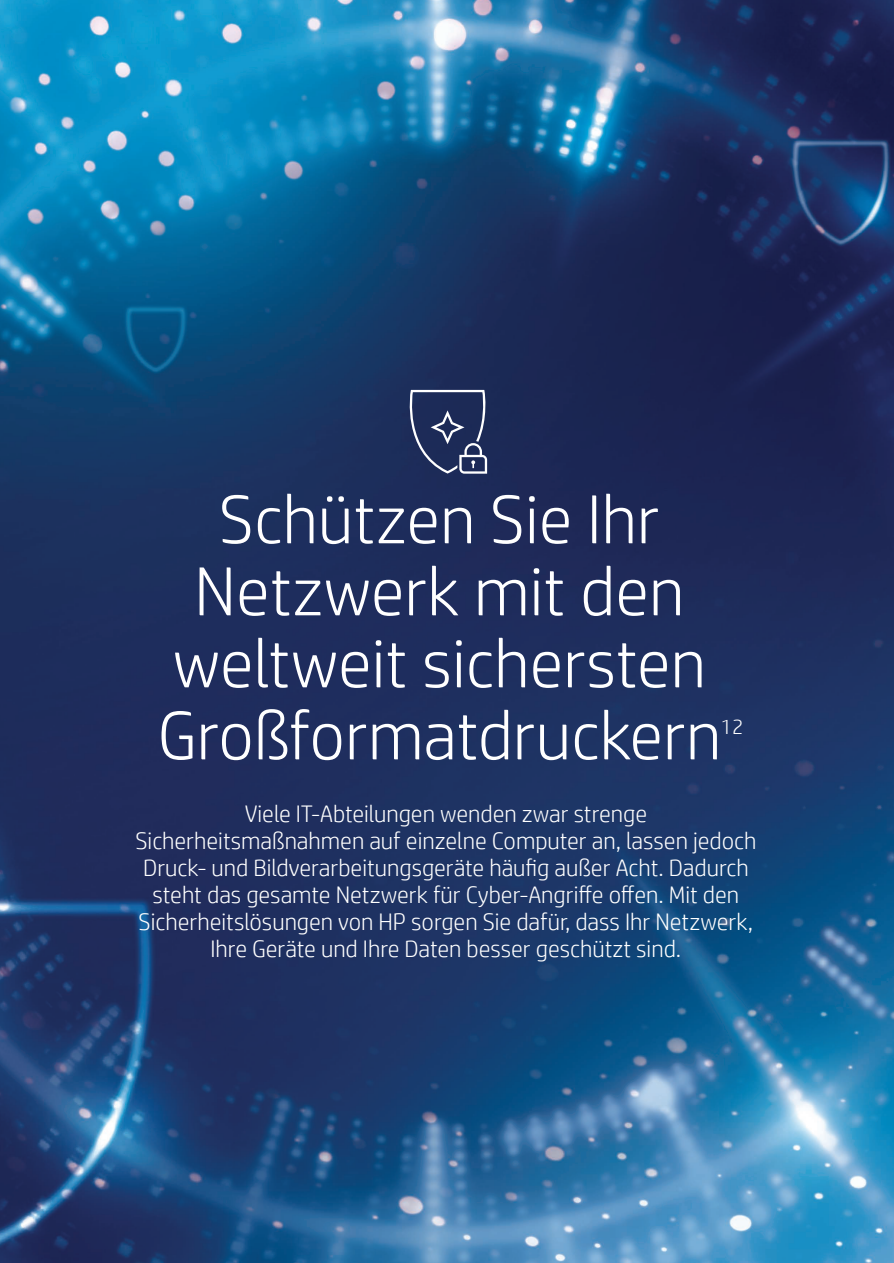
<style>
.page{position:relative;width:894px;height:1263px;background:#fff}
.page>*{position:absolute;margin:0;border:0;box-sizing:border-box;transform-origin:0 0}
.t1{font:300 69px/72px "HP Simplified";color:#fff;text-align:center}
.t2{font:300 24px/27px "HP Simplified";color:#fff;text-align:center}
.t3{font:300 21px "HP Simplified";color:#fff}
</style>
<div class="page">
<img style="left:0;top:0;width:893px;height:1263px">
<svg style="left:402px;top:390px;width:86px;height:83px;background:#3a476e"></svg>
<hr style="left:27px;top:13px;width:41px;height:1px;background:#000">
<hr style="left:27px;top:1249px;width:41px;height:1px;background:#000">
<hr style="left:27px;top:21px;width:1px;height:1221px;background:#000">
<svg style="left:24px;top:14px;width:6px;height:9px"></svg>
<svg style="left:24px;top:1240px;width:6px;height:9px"></svg>
<div style="left:20px;top:598px;width:14px;height:67px;background:#1c2c5b"></div>
<hr style="left:27px;top:0;width:41px;height:1px;background:#000">
<hr style="left:27px;top:1262px;width:41px;height:1px;background:#000">
<hr style="left:47px;top:7px;width:1px;height:1248px;background:#000">
<svg style="left:44px;top:0;width:7px;height:9px"></svg>
<svg style="left:44px;top:1253px;width:7px;height:10px"></svg>
<div style="left:40px;top:598px;width:14px;height:67px;background:#1d2d5b"></div>
<hr style="left:67px;top:0;width:1px;height:1263px;background:#000">
<div style="left:61px;top:598px;width:13px;height:67px;background:#1d2d5c"></div>
<p class="t1" style="left:157px;top:481px;width:565px">Schützen Sie Ihr<br>Netzwerk mit den weltweit sichersten<br>Großformatdruckern</p>
<p class="t3" style="left:720px;top:713px;width:24px">12</p>
<p class="t2" style="left:135px;top:800px;width:622px">Viele IT-Abteilungen wenden zwar strenge Sicherheitsmaßnahmen auf einzelne Computer an, lassen jedoch Druck- und Bildverarbeitungsgeräte häufig außer Acht. Dadurch steht das gesamte Netzwerk für Cyber-Angriffe offen. Mit den Sicherheitslösungen von HP sorgen Sie dafür, dass Ihr Netzwerk, Ihre Geräte und Ihre Daten besser geschützt sind.</p>
</div>
